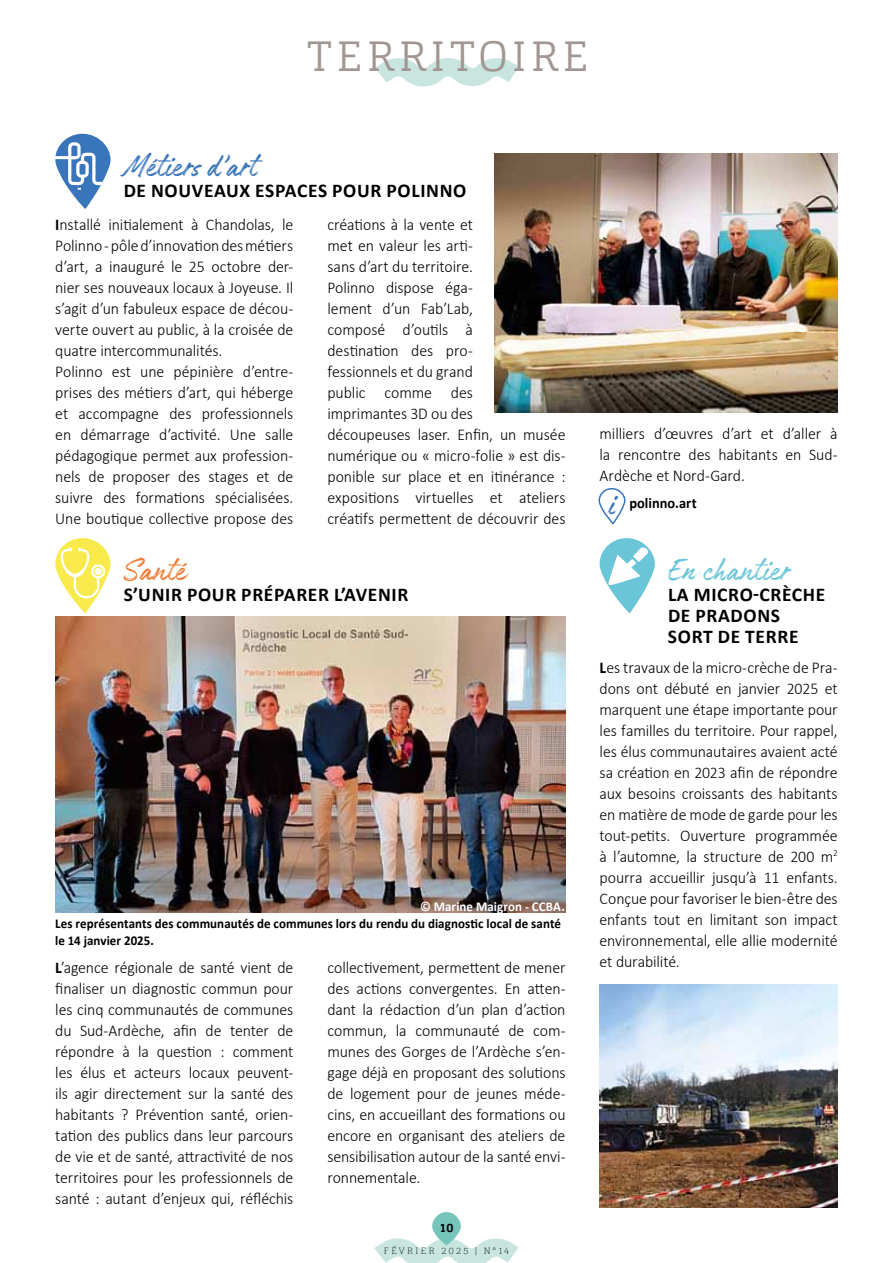
<style>
.page{position:relative;width:893px;height:1263px;background:#fff}
.page>*{position:absolute;margin:0;border:0;box-sizing:border-box;transform-origin:0 0}
.t1{font:300 42px "Cargan W03";color:#a29692}
.t2{font:36px "Authenia";letter-spacing:-.005em;color:#3975ba}
.t3{font:36px "Authenia";color:#69c5d7}
.t4{font:36px "Authenia";letter-spacing:-.015em;color:#ef7b34}
.t5{font:700 19.5px/21px "Calibri";letter-spacing:.035em;color:#000}
.t6{font:300 16.5px/21px "Calibri";letter-spacing:-.005em;color:#000;text-align:justify;scale:.96 1}
.t7{font:700 15px "Calibri";color:#000;scale:.96 1}
.t8{font:700 13.5px/16.5px "Calibri";letter-spacing:.005em;color:#000;scale:.96 1}
.t9{font:700 13.5px "Calibri";color:#fff;scale:.96 1}
.t10{font:700 12px "Cargan W03";color:#000}
.t11{font:100 9px "Cargan W03";letter-spacing:.26em;color:#000}
.s1{font-weight:700}
</style>
<div class="page">
<img style="left:494px;top:153px;width:344px;height:259px">
<img style="left:55px;top:617px;width:511px;height:296px">
<img style="left:600px;top:984px;width:238px;height:224px">
<svg style="left:374px;top:1212px;width:145px;height:51px"></svg>
<svg style="left:375px;top:58px;width:144px;height:28px"></svg>
<svg style="left:598px;top:488px;width:28px;height:37px"></svg>
<svg style="left:599px;top:538px;width:56px;height:75px"></svg>
<svg style="left:55px;top:134px;width:56px;height:75px"></svg>
<svg style="left:55px;top:538px;width:56px;height:75px"></svg>
<h1 class="t1" style="left:306px;top:30px;width:29px">TERRITOIRE</h1>
<h2 class="t2" style="left:123px;top:148px;width:136px">Métiers d’art</h2>
<p class="t5" style="left:124px;top:180px;width:341px">De nouveaux espaces pour Polinno</p>
<p class="t6" style="left:55px;top:213px;width:250px;text-align:left"><span class="s1">I</span>nstallé initialement à Chandolas, le Polinno - pôle d’innovation des métiers d’art, a inauguré le 25 octobre der&shy;nier ses nouveaux locaux à Joyeuse. Il s’agit d’un fabuleux espace de décou&shy;verte ouvert au public, à la croisée de quatre intercommunalités.<br>Polinno est une pépinière d’entre&shy;prises des métiers d’art, qui héberge et accompagne des professionnels en démarrage d’activité. Une salle pédagogique permet aux profession&shy;nels de proposer des stages et de suivre des formations spécialisées.<br>Une boutique collective propose des</p>
<p class="t6" style="left:327px;top:213px;width:302px;text-align:left">créations à la vente et<br>met en valeur les arti-<br>sans d’art du territoire.<br>Polinno dispose éga-<br>lement d’un Fab’Lab,<br>composé d’outils à<br>destination des pro-<br>fessionnels et du grand<br>public comme des<br>imprimantes 3D ou des<br>découpeuses laser. Enfin, un musée numérique ou « micro-folie » est dis&shy;ponible sur place et en itinérance : expositions virtuelles et ateliers créatifs permettent de découvrir des <sup>i</sup></p>
<p class="t6" style="left:600px;top:423px;width:250px">milliers d’œuvres d’art et d’aller à la rencontre des habitants en Sud-Ardèche et Nord-Gard.</p>
<p class="t7" style="left:629px;top:493px;width:72px">polinno.art</p>
<h2 class="t4" style="left:123px;top:552px;width:64px">Santé</h2>
<p class="t5" style="left:124px;top:583px;width:286px">S’unir pour préparer l’avenir</p>
<p class="t9" style="left:420px;top:898px;width:125px">© Marine Maigron - CCBA</p>
<p class="t9" style="left:561px;top:898px;width:5px">.</p>
<p class="t8" style="left:55px;top:915px;width:529px">Les représentants des communautés de communes lors du rendu du diagnostic local de santé le 14 janvier 2025.</p>
<p class="t6" style="left:55px;top:956px;width:250px"><span class="s1">L</span>’agence régionale de santé vient de finaliser un diagnostic commun pour les cinq communautés de communes du Sud-Ardèche, afin de tenter de répondre à la question : comment les élus et acteurs locaux peuvent&shy;ils agir directement sur la santé des habitants ? Prévention santé, orien&shy;tation des publics dans leur parcours de vie et de santé, attractivité de nos territoires pour les professionnels de santé : autant d’enjeux qui, réfléchis</p>
<p class="t6" style="left:327px;top:956px;width:250px">collectivement, permettent de mener des actions convergentes. En atten&shy;dant la rédaction d’un plan d’action commun, la communauté de com&shy;munes des Gorges de l’Ardèche s’en&shy;gage déjà en proposant des solutions de logement pour de jeunes méde&shy;cins, en accueillant des formations ou encore en organisant des ateliers de sensibilisation autour de la santé envi&shy;ronnementale.</p>
<p class="t10" style="left:439px;top:1220px;width:15px">10</p>
<p class="t11" style="left:384px;top:1245px;width:127px">FÉVRIER 2025 | N°14</p>
<h2 class="t3" style="left:668px;top:552px;width:123px">En chantier</h2>
<p class="t5" style="left:668px;top:583px;width:159px">La micro-crèche de Pradons sort de terre</p>
<p class="t6" style="left:600px;top:656px;width:250px"><span class="s1">L</span>es travaux de la micro-crèche de Pra&shy;dons ont débuté en janvier 2025 et marquent une étape importante pour les familles du territoire. Pour rappel, les élus communautaires avaient acté sa création en 2023 afin de répondre aux besoins croissants des habitants en matière de mode de garde pour les tout-petits. Ouverture programmée à l’automne, la structure de 200 m<sup>2 </sup>pourra accueillir jusqu’à 11 enfants.<br>Conçue pour favoriser le bien-être des enfants tout en limitant son impact environnemental, elle allie modernité et durabilité.</p>
</div>
